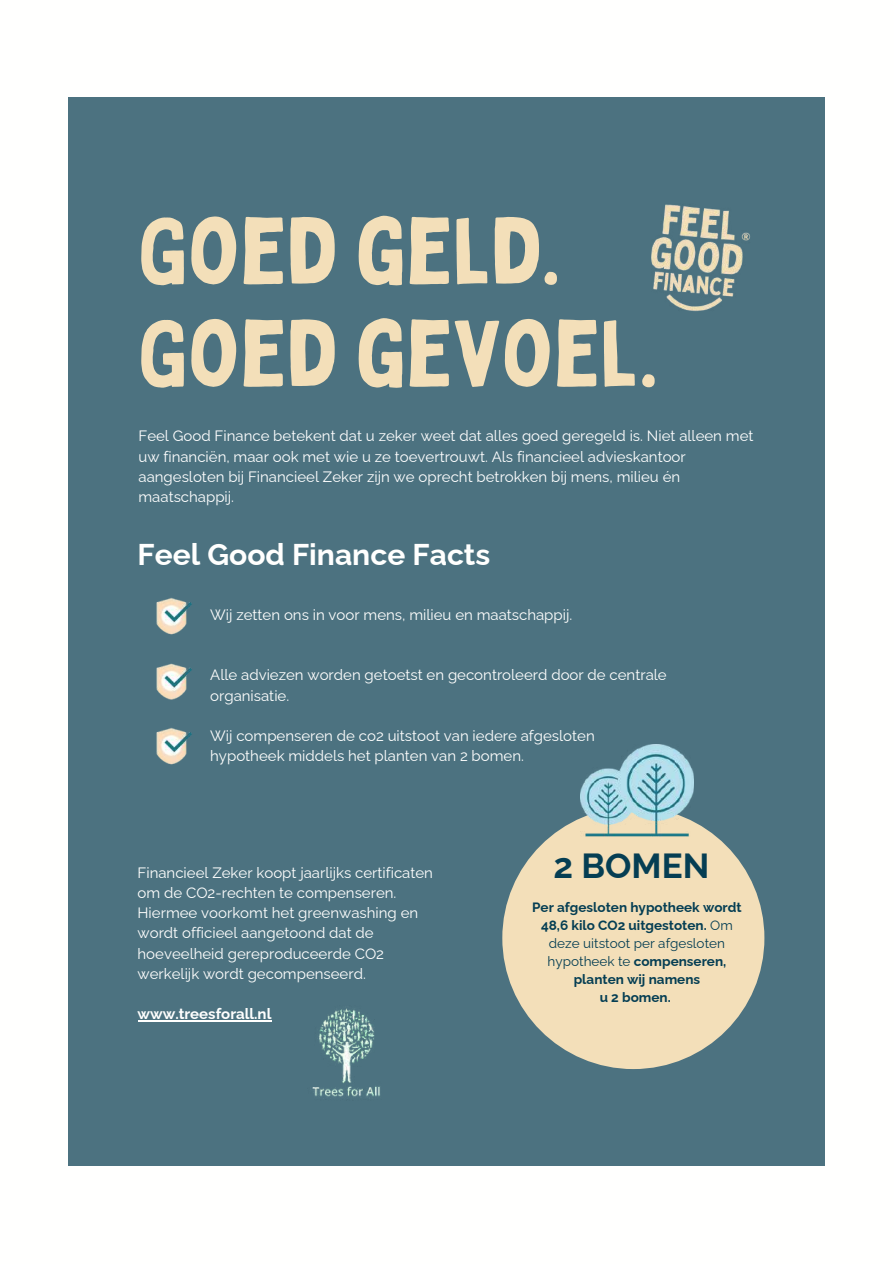
<style>
.page{position:relative;width:894px;height:1264px;background:#fff}
.page>*{position:absolute;margin:0;border:0;box-sizing:border-box;transform-origin:0 0}
.t1{font:92.1px/102.3px "Bobby Jones";color:#f3dfb9}
.t2{font:700 34.8px "Raleway";color:#053e53}
.t3{font:700 30px "Raleway";color:#fffffe}
.t4{font:15px/20.2px "Raleway";color:#fffffe}
.t5{font:15px/20.2px "Raleway";color:#fff}
.t6{font:700 15px "Raleway";color:#fffffe}
.t7{font:700 13.5px/18px "Raleway";color:#053e53;text-align:center}
.s1{font-weight:400}
</style>
<div class="page">
<div style="left:69px;top:97px;width:755px;height:1069px;background:#4c7280"></div>
<img style="left:651px;top:204px;width:99px;height:107px">
<img style="left:156px;top:598px;width:36px;height:37px">
<img style="left:156px;top:663px;width:36px;height:37px">
<img style="left:156px;top:728px;width:36px;height:37px">
<img style="left:312px;top:1008px;width:68px;height:89px">
<div style="left:502px;top:807px;width:262px;height:262px;background:#f3dfb9;border-radius:50%"></div>
<img style="left:580px;top:744px;width:113px;height:92px">
<hr style="left:137px;top:1020px;width:134px;height:1px;background:#fffffe">
<h1 class="t1" style="left:137px;top:198px;width:522px">GOED GELD.<br>GOED GEVOEL.</h1>
<p class="t5" style="left:138px;top:426px;width:616px">Feel Good Finance betekent dat u zeker weet dat alles goed geregeld is. Niet alleen met uw financiën, maar ook met wie u ze toevertrouwt. Als financieel advieskantoor aangesloten bij Financieel Zeker zijn we oprecht betrokken bij mens, milieu én maatschappij.</p>
<h3 class="t3" style="left:137px;top:537px;width:354px">Feel Good Finance Facts</h3>
<p class="t4" style="left:210px;top:604px;width:363px">Wij zetten ons in voor mens, milieu en maatschappij.</p>
<p class="t4" style="left:210px;top:665px;width:458px">Alle adviezen worden getoetst en gecontroleerd door de centrale organisatie.</p>
<p class="t4" style="left:210px;top:725px;width:386px">Wij compenseren de co2 uitstoot van iedere afgesloten hypotheek middels het planten van 2 bomen.</p>
<p class="t4" style="left:137px;top:862px;width:297px">Financieel Zeker koopt jaarlijks certificaten om de CO2-rechten te compenseren.<br>Hiermee voorkomt het greenwashing en wordt officieel aangetoond dat de hoeveelheid gereproduceerde CO2 werkelijk wordt gecompenseerd.</p>
<p class="t6" style="left:137px;top:1005px;width:135px">www.treesforall.nl</p>
<h2 class="t2" style="left:553px;top:844px;width:157px">2 BOMEN</h2>
<p class="t7" style="left:532px;top:897px;width:211px">Per afgesloten hypotheek wordt<br>48,6 kilo CO2 uitgestoten. <span class="s1">Om deze uitstoot per afgesloten hypotheek te</span> compenseren, planten wij namens<br>u 2 bomen.</p>
</div>
